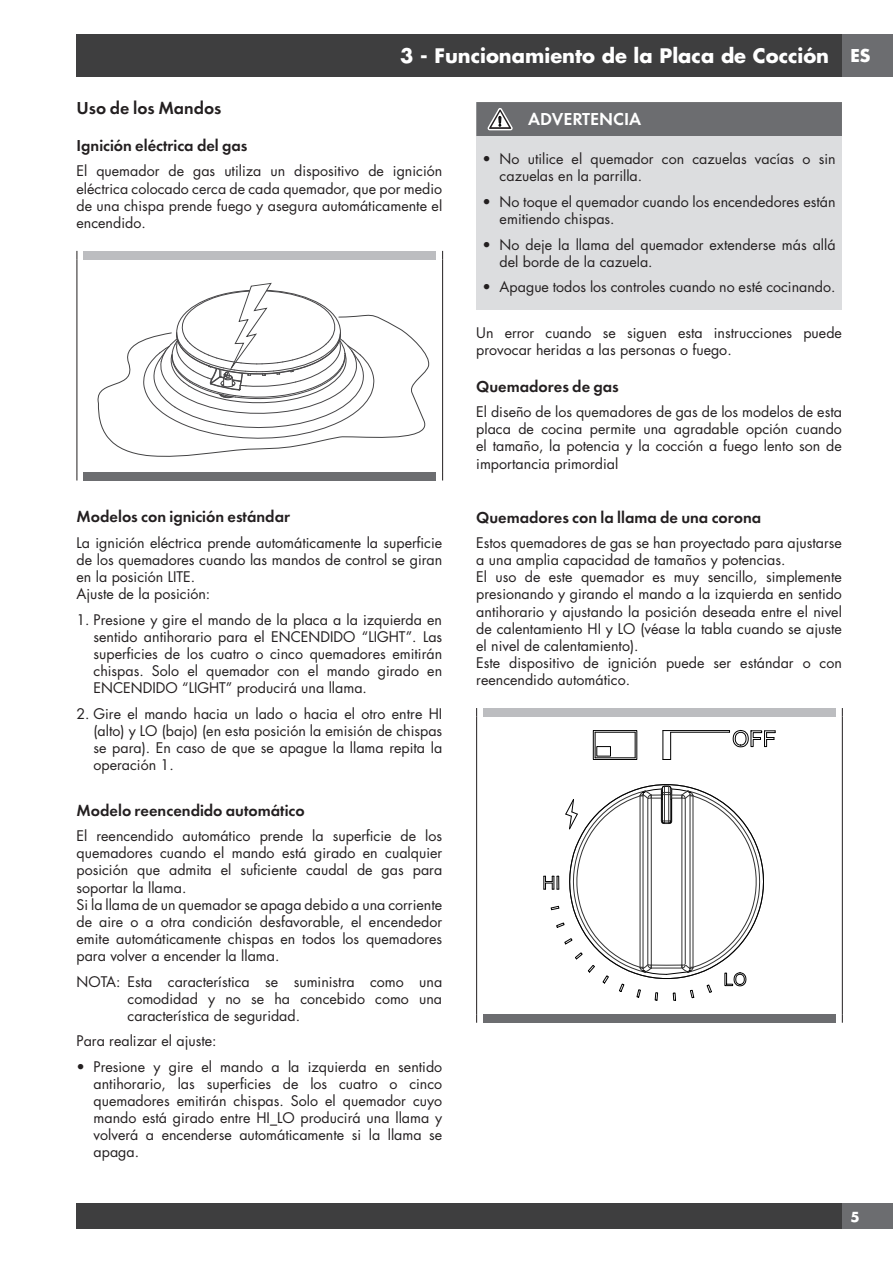
<style>
.page{position:relative;width:893px;height:1263px;background:#fff}
.page>*{position:absolute;margin:0;border:0;box-sizing:border-box;transform-origin:0 0}
.t1{font:700 19.5px "Futura";color:#fff}
.t2{font:18px "Futura Dem Bld";color:#231f20}
.t3{font:18px "Futura Dem Bld";color:#fff}
.t4{font:700 17.25px "Futura";color:#fff}
.t5{font:16.5px "Futura Dem Bld";color:#231f20}
.t6{font:14.25px/17.1px "Futura";color:#231f20}
.t7{font:700 13.5px "Futura";color:#fff}
</style>
<div class="page">
<div style="left:77px;top:34px;width:765px;height:43px;background:#3e3e3f"></div>
<div style="left:842px;top:34px;width:51px;height:43px;background:#6c6d70"></div>
<div style="left:77px;top:1203px;width:765px;height:26px;background:#3e3e3f"></div>
<div style="left:842px;top:1203px;width:51px;height:26px;background:#6c6d70"></div>
<div style="left:83px;top:251px;width:353px;height:8px;background:#bcbdc0"></div>
<div style="left:83px;top:472px;width:353px;height:8px;background:#6c6d70"></div>
<hr style="left:77px;top:259px;width:1px;height:213px;background:#231f20">
<hr style="left:442px;top:259px;width:1px;height:213px;background:#231f20">
<svg style="left:97px;top:315px;width:333px;height:142px"></svg>
<svg style="left:143px;top:283px;width:231px;height:157px"></svg>
<div style="left:476px;top:136px;width:366px;height:173px;background:#dcdddf"></div>
<div style="left:476px;top:102px;width:366px;height:34px;background:#6c6d70"></div>
<div style="left:483px;top:708px;width:353px;height:8px;background:#bcbdc0"></div>
<div style="left:483px;top:1014px;width:353px;height:9px;background:#6c6d70"></div>
<hr style="left:476px;top:716px;width:1px;height:298px;background:#231f20">
<hr style="left:842px;top:716px;width:1px;height:298px;background:#231f20">
<div style="left:593px;top:730px;width:44px;height:30px;border:1px solid #000"></div>
<hr style="left:595px;top:732px;width:40px;height:1px;background:#000">
<svg style="left:635px;top:732px;width:1px;height:26px"></svg>
<hr style="left:595px;top:757px;width:40px;height:1px;background:#000">
<svg style="left:595px;top:732px;width:1px;height:26px"></svg>
<hr style="left:671px;top:732px;width:58px;height:1px;background:#000">
<svg style="left:663px;top:731px;width:8px;height:29px"></svg>
<hr style="left:663px;top:730px;width:66px;height:1px;background:#000">
<svg style="left:729px;top:730px;width:47px;height:17px"></svg>
<div style="left:596px;top:746px;width:15px;height:10px;border:1px solid #000"></div>
<svg style="left:544px;top:784px;width:220px;height:217px"></svg>
<h1 class="t1" style="left:400px;top:42px;width:431px">3 - Funcionamiento de la Placa de Cocción</h1>
<p class="t4" style="left:850px;top:44px;width:22px">ES</p>
<p class="t2" style="left:77px;top:96px;width:146px">Uso de los Mandos</p>
<p class="t5" style="left:77px;top:134px;width:172px">Ignición eléctrica del gas</p>
<p class="t6" style="left:77px;top:162px;width:367px;text-align:justify">El quemador de gas utiliza un dispositivo de ignición eléctrica colocado cerca de cada quemador, que por medio de una chispa prende fuego y asegura automáticamente el encendido.</p>
<p class="t5" style="left:77px;top:506px;width:215px">Modelos con ignición estándar</p>
<p class="t6" style="left:77px;top:534px;width:367px">La ignición eléctrica prende automáticamente la superficie de los quemadores cuando las mandos de control se giran en la posición LITE.<br>Ajuste de la posición:</p>
<p class="t6" style="left:94px;top:611px;width:350px;text-align:justify;text-indent:-17px">1. Presione y gire el mando de la placa a la izquierda en sentido antihorario para el ENCENDIDO “LIGHT”. Las superficies de los cuatro o cinco quemadores emitirán chispas. Solo el quemador con el mando girado en ENCENDIDO “LIGHT” producirá una llama.</p>
<p class="t6" style="left:94px;top:705px;width:350px;text-align:justify;text-indent:-17px">2. Gire el mando hacia un lado o hacia el otro entre HI (alto) y LO (bajo) (en esta posición la emisión de chispas se para). En caso de que se apague la llama repita la operación 1.</p>
<p class="t5" style="left:77px;top:799px;width:230px">Modelo reencendido automático</p>
<p class="t6" style="left:77px;top:827px;width:367px">El reencendido automático prende la superficie de los quemadores cuando el mando está girado en cualquier posición que admita el suficiente caudal de gas para soportar la llama.<br>Si la llama de un quemador se apaga debido a una corriente de aire o a otra condición desfavorable, el encendedor emite automáticamente chispas en todos los quemadores para volver a encender la llama.</p>
<p class="t6" style="left:128px;top:972px;width:316px;text-align:justify;text-indent:-51px">NOTA: Esta característica se suministra como una comodidad y no se ha concebido como una característica de seguridad.</p>
<p class="t6" style="left:77px;top:1032px;width:142px">Para realizar el ajuste:</p>
<p class="t6" style="left:94px;top:1058px;width:350px;text-align:justify;text-indent:-17px">• Presione y gire el mando a la izquierda en sentido antihorario, las superficies de los cuatro o cinco quemadores emitirán chispas. Solo el quemador cuyo mando está girado entre HI_LO producirá una llama y volverá a encenderse automáticamente si la llama se apaga.</p>
<p class="t3" style="left:528px;top:107px;width:114px">ADVERTENCIA</p>
<p class="t6" style="left:500px;top:150px;width:337px;text-indent:-17px">• No utilice el quemador con cazuelas vacías o sin cazuelas en la parrilla.</p>
<p class="t6" style="left:500px;top:193px;width:337px;text-indent:-17px">• No toque el quemador cuando los encendedores están emitiendo chispas.</p>
<p class="t6" style="left:500px;top:236px;width:337px;text-indent:-17px">• No deje la llama del quemador extenderse más allá del borde de la cazuela.</p>
<p class="t6" style="left:483px;top:278px;width:354px">• Apague todos los controles cuando no esté cocinando.</p>
<p class="t6" style="left:476px;top:324px;width:367px">Un error cuando se siguen esta instrucciones puede provocar heridas a las personas o fuego.</p>
<p class="t5" style="left:476px;top:375px;width:144px">Quemadores de gas</p>
<p class="t6" style="left:476px;top:403px;width:367px;text-align:justify">El diseño de los quemadores de gas de los modelos de esta placa de cocina permite una agradable opción cuando el tamaño, la potencia y la cocción a fuego lento son de importancia primordial</p>
<p class="t5" style="left:476px;top:506px;width:287px">Quemadores con la llama de una corona</p>
<p class="t6" style="left:476px;top:534px;width:367px">Estos quemadores de gas se han proyectado para ajustarse a una amplia capacidad de tamaños y potencias.<br>El uso de este quemador es muy sencillo, simplemente presionando y girando el mando a la izquierda en sentido antihorario y ajustando la posición deseada entre el nivel de calentamiento HI y LO (véase la tabla cuando se ajuste el nivel de calentamiento).<br>Este dispositivo de ignición puede ser estándar o con reencendido automático.</p>
<p class="t7" style="left:850px;top:1207px;width:11px">5</p>
</div>
